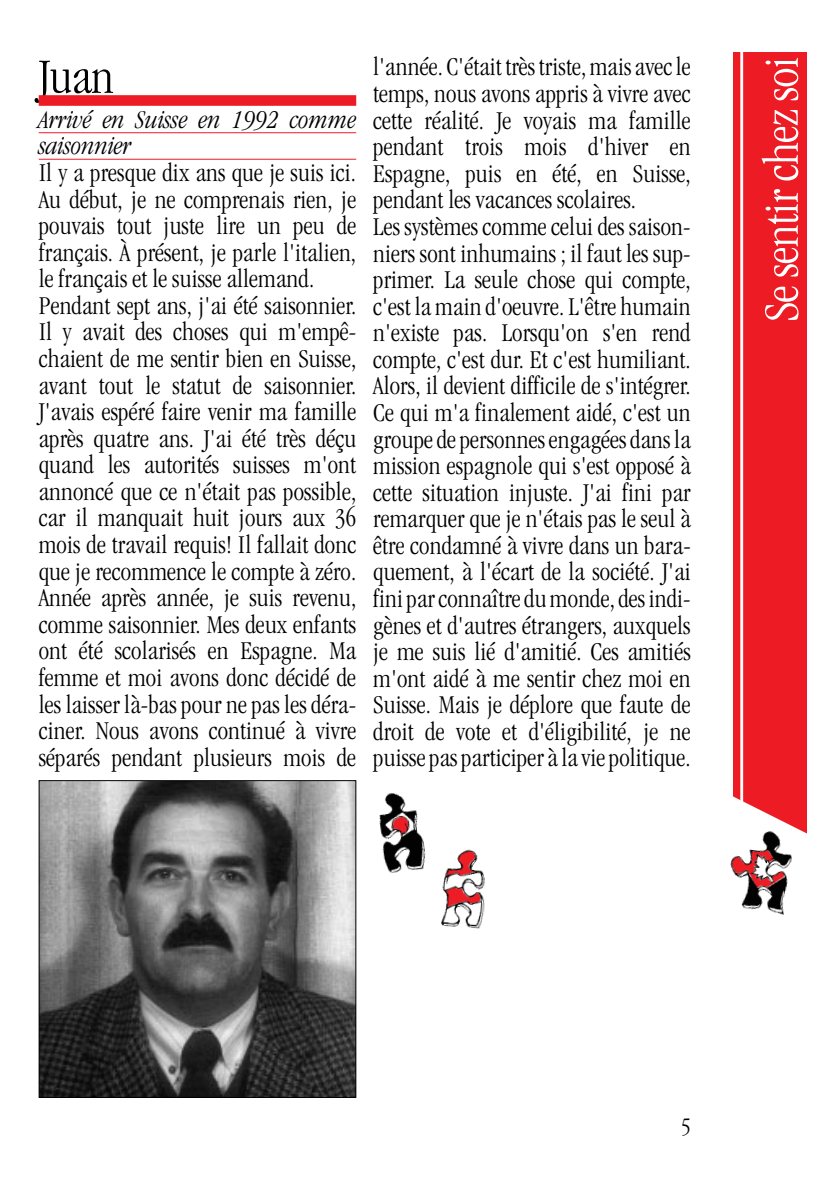
<style>
.page{position:relative;width:838px;height:1190px;background:#fff}
.page>*{position:absolute;margin:0;border:0;box-sizing:border-box;transform-origin:0 0}
.t1{font:300 condensed 51px "Garamond";letter-spacing:-.01em;color:#fff}
.t2{font:300 condensed 51px "Garamond";color:#000}
.t3{font:300 condensed 26.6px/26.6px "Garamond";letter-spacing:.005em;color:#000}
.t4{font:italic 300 condensed 26.6px/26.6px "Garamond";color:#000}
.t5{font:300 condensed 24.4px "Garamond";color:#000}
</style>
<div class="page">
<div style="left:733px;top:52px;width:74px;height:794px;background:#ed1c24"></div>
<div style="left:39px;top:95px;width:317px;height:11px;background:#ed1c24"></div>
<hr style="left:39px;top:132px;width:317px;height:1px;background:#ed1c24">
<hr style="left:39px;top:159px;width:317px;height:1px;background:#ed1c24">
<img style="left:41px;top:782px;width:313px;height:314px">
<div style="left:39px;top:780px;width:317px;height:318px;border:1px solid #000"></div>
<img style="left:441px;top:849px;width:44px;height:80px">
<img style="left:379px;top:793px;width:47px;height:80px">
<hr style="left:740px;top:47px;width:3px;height:805px;background:#fff">
<svg style="left:733px;top:794px;width:74px;height:52px"></svg>
<img style="left:730px;top:824px;width:72px;height:91px">
<h1 class="t2" style="left:39px;top:57px;width:77px">Juan</h1>
<p class="t4" style="left:39px;top:108px;width:319px">Arrivé en Suisse en 1992 comme saisonnier</p>
<p class="t3" style="left:39px;top:161px;width:319px">Il y a presque dix ans que je suis ici.<br>Au début, je ne comprenais rien, je pouvais tout juste lire un peu de français. À présent, je parle l'italien, le français et le suisse allemand.<br>Pendant sept ans, j'ai été saisonnier.<br>Il y avait des choses qui m'empê&shy;chaient de me sentir bien en Suisse, avant tout le statut de saisonnier.<br>J'avais espéré faire venir ma famille après quatre ans. J'ai été très déçu quand les autorités suisses m'ont annoncé que ce n'était pas possible, car il manquait huit jours aux 36 mois de travail requis! Il fallait donc que je recommence le compte à zéro.<br>Année après année, je suis revenu, comme saisonnier. Mes deux enfants ont été scolarisés en Espagne. Ma femme et moi avons donc décidé de les laisser là-bas pour ne pas les déra&shy;ciner. Nous avons continué à vivre séparés pendant plusieurs mois de</p>
<p class="t3" style="left:373px;top:56px;width:319px">l'année. C'était très triste, mais avec le temps, nous avons appris à vivre avec cette réalité. Je voyais ma famille pendant trois mois d'hiver en Espagne, puis en été, en Suisse, pendant les vacances scolaires.<br>Les systèmes comme celui des saison&shy;niers sont inhumains ; il faut les sup&shy;primer. La seule chose qui compte, c'est la main d'oeuvre. L'être humain n'existe pas. Lorsqu'on s'en rend compte, c'est dur. Et c'est humiliant.<br>Alors, il devient difficile de s'intégrer.<br>Ce qui m'a finalement aidé, c'est un groupe de personnes engagées dans la mission espagnole qui s'est opposé à cette situation injuste. J'ai fini par remarquer que je n'étais pas le seul à être condamné à vivre dans un bara&shy;quement, à l'écart de la société. J'ai fini par connaître du monde, des indi&shy;gènes et d'autres étrangers, auxquels je me suis lié d'amitié. Ces amitiés m'ont aidé à me sentir chez moi en Suisse. Mais je déplore que faute de droit de vote et d'éligibilité, je ne puisse pas participer à la vie politique.</p>
<h1 class="t1" style="left:762px;top:322px;width:266px;rotate:-90deg">Se sentir chez soi</h1>
<p class="t5" style="left:681px;top:1117px;width:11px">5</p>
</div>
